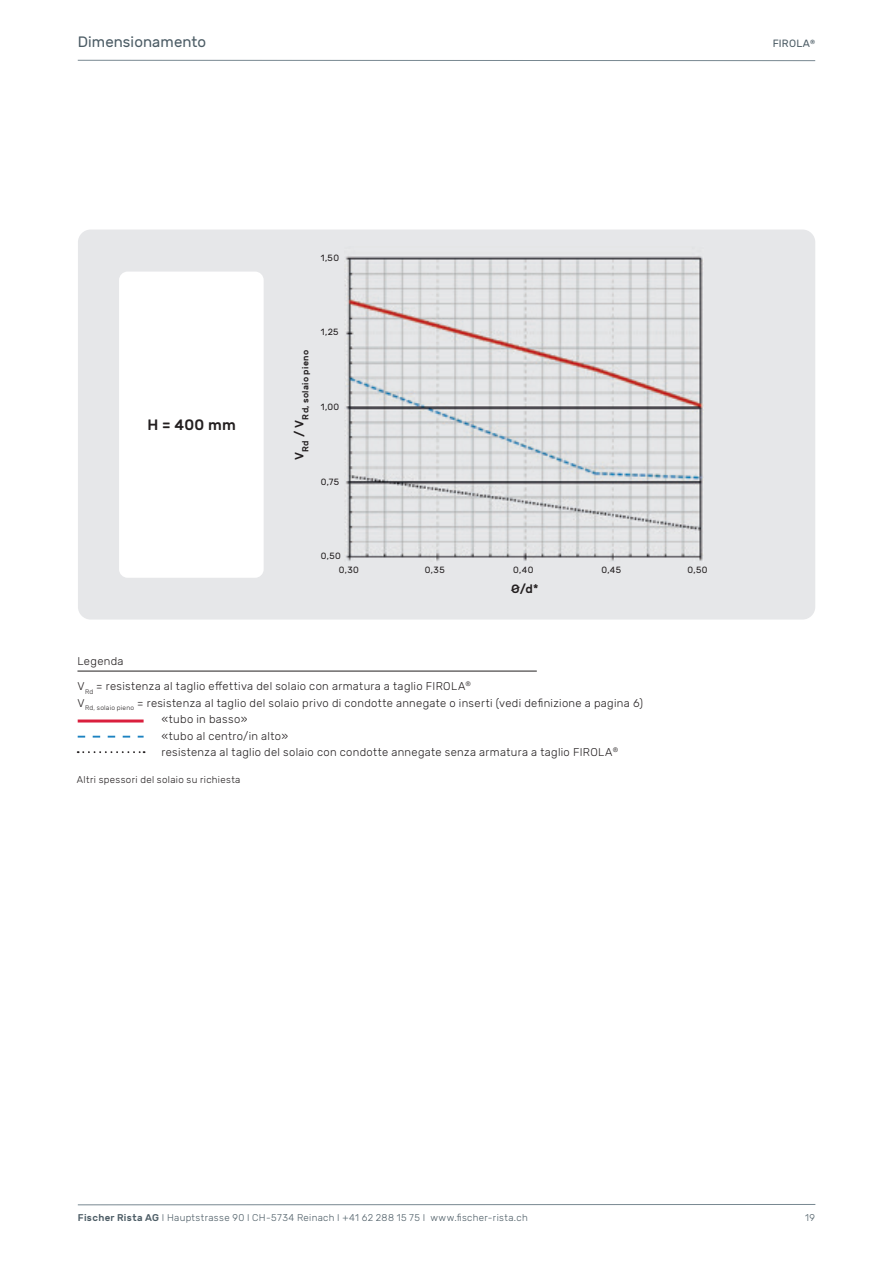
<style>
.page{position:relative;width:893px;height:1263px;background:#fff}
.page>*{position:absolute;margin:0;border:0;box-sizing:border-box;transform-origin:0 0}
.t1{font:15px "Rubik";letter-spacing:.005em;color:#4c5c65}
.t2{font:500 15px "Rubik";color:#231f20}
.t3{font:500 12px "Rubik";color:#231f20}
.t4{font:300 11.25px "Rubik";letter-spacing:.03em;color:#231f20}
.t5{font:10.5px "Rubik";letter-spacing:.02em;color:#4c5c65}
.t6{font:300 9.75px "Rubik";letter-spacing:.035em;color:#4c5c65}
.t7{font:300 9.75px "Rubik";letter-spacing:.035em;color:#231f20}
.t8{font:9px "Rubik";letter-spacing:.045em;color:#231f20}
.t9{font:500 8.7px "Rubik";letter-spacing:.035em;color:#231f20}
.s1{font-weight:500}
</style>
<div class="page">
<hr style="left:78px;top:1204px;width:737px;height:1px;background:#788891">
<hr style="left:78px;top:60px;width:737px;height:1px;background:#788891">
<div style="left:78px;top:230px;width:737px;height:390px;background:#e6e7e9;border-radius:13px"></div>
<img style="left:345px;top:256px;width:358px;height:305px">
<div style="left:119px;top:272px;width:145px;height:306px;background:#fff;border-radius:9px"></div>
<hr style="left:77px;top:671px;width:460px;height:1px;background:#231f20">
<hr style="left:78px;top:719px;width:66px;height:3px;background:#da1f3d">
<svg style="left:78px;top:736px;width:66px;height:1px"></svg>
<svg style="left:78px;top:751px;width:67px;height:2px"></svg>
<h1 class="t1" style="left:78px;top:34px;width:130px">Dimensionamento</h1>
<p class="t5" style="left:773px;top:38px;width:44px">FIROLA<sup>®</sup></p>
<p class="t8" style="left:321px;top:253px;width:20px">1,50</p>
<h1 class="t2" style="left:147px;top:417px;width:90px">H = 400 mm</h1>
<p class="t9" style="left:301px;top:460px;width:112px;rotate:-90deg"><sup>V</sup>Rd <sup>/</sup> <sup>V</sup>Rd, solaio pieno</p>
<p class="t8" style="left:321px;top:327px;width:19px">1,25</p>
<p class="t8" style="left:321px;top:402px;width:20px">1,00</p>
<p class="t8" style="left:321px;top:477px;width:20px">0,75</p>
<p class="t8" style="left:321px;top:551px;width:21px">0,50</p>
<p class="t8" style="left:339px;top:565px;width:22px">0,30</p>
<p class="t8" style="left:425px;top:565px;width:21px">0,35</p>
<p class="t8" style="left:513px;top:565px;width:22px">0,40</p>
<p class="t8" style="left:601px;top:565px;width:21px">0,45</p>
<p class="t8" style="left:687px;top:565px;width:21px">0,50</p>
<p class="t3" style="left:511px;top:582px;width:29px">Ø/d*</p>
<p class="t4" style="left:77px;top:655px;width:48px">Legenda</p>
<p class="t4" style="left:77px;top:680px;width:395px">V<sub>Rd</sub> = resistenza al taglio effettiva del solaio con armatura a taglio FIROLA<sup>®</sup></p>
<p class="t4" style="left:77px;top:696px;width:567px">V<sub>Rd,</sub> <sub>solaio</sub> <sub>pieno</sub> = resistenza al taglio del solaio privo di condotte annegate o inserti (vedi definizione a pagina 6)</p>
<p class="t4" style="left:162px;top:713px;width:88px">«tubo in basso»</p>
<p class="t4" style="left:162px;top:729px;width:128px">«tubo al centro/in alto»</p>
<p class="t4" style="left:162px;top:746px;width:458px">resistenza al taglio del solaio con condotte annegate senza armatura a taglio FIROLA<sup>®</sup></p>
<p class="t7" style="left:77px;top:774px;width:165px">Altri spessori del solaio su richiesta</p>
<p class="t6" style="left:78px;top:1212px;width:451px"><span class="s1">Fischer Rista AG</span> I Hauptstrasse 90 I CH-5734 Reinach I +41 62 288 15 75 I www.fischer-rista.ch</p>
<p class="t6" style="left:805px;top:1212px;width:11px">19</p>
</div>
